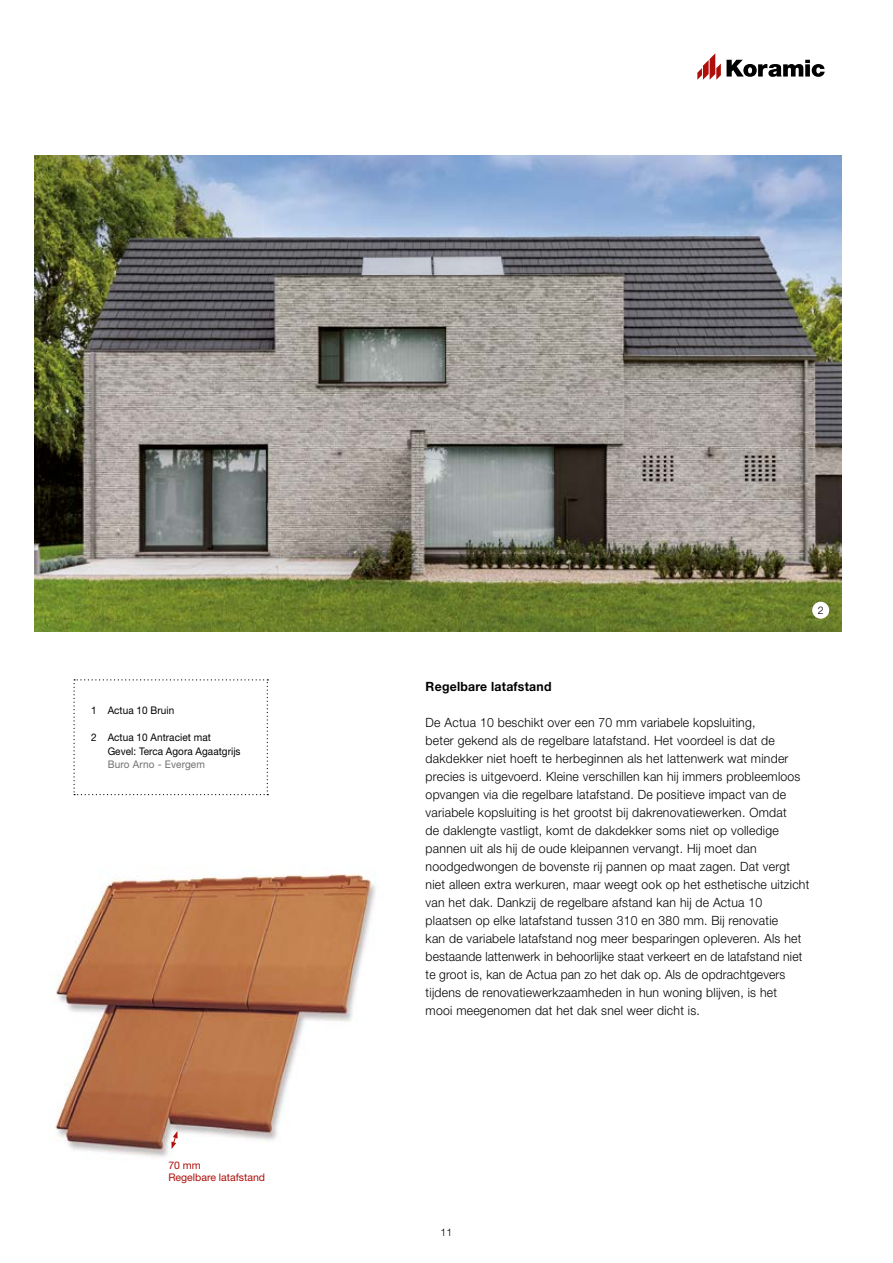
<style>
.page{position:relative;width:893px;height:1263px;background:#fff}
.page>*{position:absolute;margin:0;border:0;box-sizing:border-box;transform-origin:0 0}
.t1{font:300 12.75px/18px "Helvetica Neue LT Std";letter-spacing:.02em;color:#000;scale:.96 1}
.t2{font:700 12.75px "Helvetica Neue LT Std";letter-spacing:.02em;color:#000;scale:.96 1}
.t3{font:10.5px/13.5px "Helvetica Neue LT Std";letter-spacing:.005em;color:#000;scale:.95 1}
.t4{font:10.5px/12.6px "Helvetica Neue LT Std";color:#ae0f0a}
.t5{font:10.5px "Helvetica Neue LT Std";letter-spacing:.02em;color:#706f6f;scale:.95 1}
.t6{font:300 10.5px "Helvetica Neue LT Std";color:#000}
</style>
<div class="page">
<svg style="left:697px;top:53px;width:128px;height:27px"></svg>
<img style="left:34px;top:156px;width:808px;height:475px">
<svg style="left:73px;top:679px;width:195px;height:116px"></svg>
<img style="left:55px;top:874px;width:321px;height:284px">
<svg style="left:171px;top:1131px;width:7px;height:18px"></svg>
<div style="left:812px;top:602px;width:17px;height:17px;background:#fff;border-radius:50%"></div>
<p class="t3" style="left:91px;top:704px;width:89px">1 Actua 10 Bruin</p>
<p class="t3" style="left:108px;top:731px;width:141px;text-indent:-16px">2 Actua 10 Antraciet mat<br>Gevel: Terca Agora Agaatgrijs</p>
<p class="t5" style="left:108px;top:758px;width:104px">Buro Arno - Evergem</p>
<p class="t4" style="left:168px;top:1158px;width:98px">70 mm<br>Regelbare latafstand</p>
<p class="t6" style="left:818px;top:604px;width:7px">2</p>
<p class="t2" style="left:426px;top:678px;width:133px">Regelbare latafstand</p>
<p class="t1" style="left:426px;top:713px;width:401px">De Actua 10 beschikt over een 70 mm variabele kopsluiting,<br>beter gekend als de regelbare latafstand. Het voordeel is dat de dakdekker niet hoeft te herbeginnen als het lattenwerk wat minder precies is uitgevoerd. Kleine verschillen kan hij immers probleemloos opvangen via die regelbare latafstand. De positieve impact van de variabele kopsluiting is het grootst bij dakrenovatiewerken. Omdat<br>de daklengte vastligt, komt de dakdekker soms niet op volledige pannen uit als hij de oude kleipannen vervangt. Hij moet dan noodgedwongen de bovenste rij pannen op maat zagen. Dat vergt niet alleen extra werkuren, maar weegt ook op het esthetische uitzicht van het dak. Dankzij de regelbare afstand kan hij de Actua 10 plaatsen op elke latafstand tussen 310 en 380 mm. Bij renovatie<br>kan de variabele latafstand nog meer besparingen opleveren. Als het bestaande lattenwerk in behoorlijke staat verkeert en de latafstand niet te groot is, kan de Actua pan zo het dak op. Als de opdrachtgevers tijdens de renovatiewerkzaamheden in hun woning blijven, is het<br>mooi meegenomen dat het dak snel weer dicht is.</p>
<p class="t6" style="left:441px;top:1226px;width:13px">11</p>
</div>
